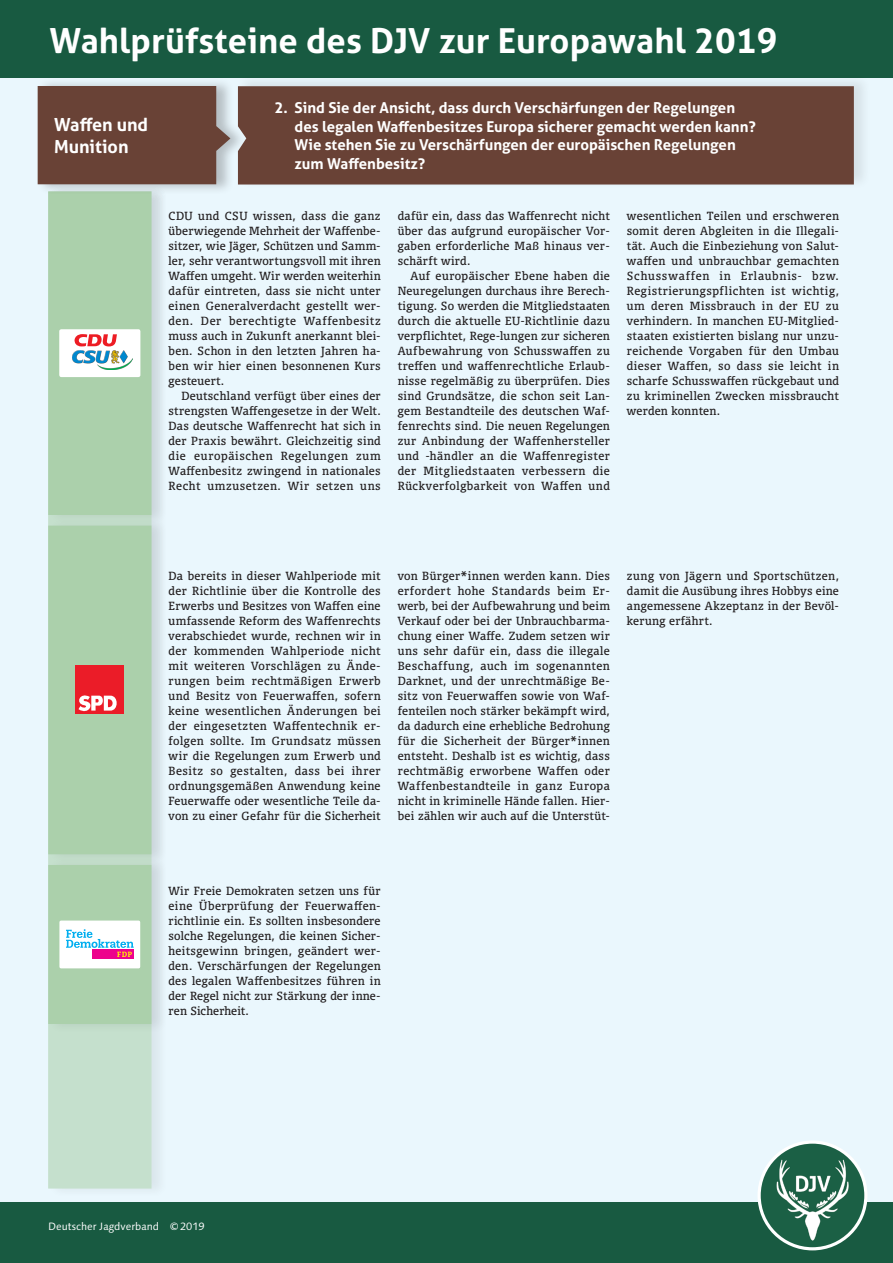
<style>
.page{position:relative;width:893px;height:1263px;background:#eaf7fd}
.page>*{position:absolute;margin:0;border:0;box-sizing:border-box;transform-origin:0 0}
.t1{font:700 34.5px "Aller";letter-spacing:.005em;color:#fff}
.t2{font:700 18px/21.6px "Aller";color:#fff}
.t3{font:700 15px/18.8px "Aller";color:#fff}
.t4{font:11.25px/15px "Olsen Pro";letter-spacing:.03em;color:#231f20;text-align:justify}
.t5{font:10.65px "Linotype Syntax";color:#fff}
</style>
<div class="page">
<div style="left:0;top:0;width:893px;height:78px;background:#185a41"></div>
<div style="left:0;top:1203px;width:893px;height:60px;background:#185a41"></div>
<img style="left:759px;top:1142px;width:107px;height:107px;border-radius:53px">
<div style="left:757px;top:1140px;width:110px;height:110px;border:3px solid #fff;border-radius:50%"></div>
<div style="left:48px;top:184px;width:121px;height:1015px;background:#e4f1f6"></div>
<div style="left:48px;top:1034px;width:104px;height:154px;background:#c5e0cd"></div>
<div style="left:48px;top:518px;width:121px;height:346px;background:#231f20;opacity:.26"></div>
<div style="left:48px;top:857px;width:121px;height:177px;background:#231f20;opacity:.26"></div>
<div style="left:48px;top:184px;width:121px;height:341px;background:#231f20;opacity:.26"></div>
<svg style="left:48px;top:195px;width:104px;height:320px"></svg>
<div style="left:64px;top:350px;width:72px;height:22px;background:#fff"></div>
<img style="left:73px;top:350px;width:60px;height:20px">
<svg style="left:48px;top:526px;width:104px;height:328px"></svg>
<svg style="left:48px;top:865px;width:104px;height:159px"></svg>
<div style="left:59px;top:920px;width:81px;height:48px;border:3px solid #fff"></div>
<div style="left:37px;top:78px;width:210px;height:117px;background:#231f20;opacity:.26"></div>
<div style="left:38px;top:86px;width:192px;height:98px;background:#694236"></div>
<div style="left:237px;top:74px;width:634px;height:117px;background:#231f20;opacity:.1"></div>
<div style="left:238px;top:86px;width:616px;height:99px;background:#694236"></div>
<h1 class="t1" style="left:50px;top:20px;width:729px">Wahlprüfsteine des DJV zur Europawahl 2019</h1>
<h2 class="t2" style="left:54px;top:114px;width:96px">Waffen und<br>Munition</h2>
<h3 class="t3" style="left:295px;top:98px;width:463px;text-indent:-20px">2. Sind Sie der Ansicht, dass durch Verschärfungen der Regelungen des legalen Waffenbesitzes Europa sicherer gemacht werden kann?<br>Wie stehen Sie zu Verschärfungen der europäischen Regelungen zum Waffenbesitz?</h3>
<p class="t4" style="left:169px;top:208px;width:214px">CDU und CSU wissen, dass die ganz überwiegende Mehrheit der Waffenbe&shy;sitzer, wie Jäger, Schützen und Samm&shy;ler, sehr verantwortungsvoll mit ihren Waffen umgeht. Wir werden weiterhin dafür eintreten, dass sie nicht unter einen Generalverdacht gestellt wer&shy;den. Der berechtigte Waffenbesitz muss auch in Zukunft anerkannt blei&shy;ben. Schon in den letzten Jahren ha&shy;ben wir hier einen besonnenen Kurs gesteuert.</p>
<p class="t4" style="left:169px;top:388px;width:214px;text-indent:13px">Deutschland verfügt über eines der strengsten Waffengesetze in der Welt.<br>Das deutsche Waffenrecht hat sich in der Praxis bewährt. Gleichzeitig sind die europäischen Regelungen zum Waffenbesitz zwingend in nationales Recht umzusetzen. Wir setzen uns</p>
<p class="t4" style="left:398px;top:208px;width:214px">dafür ein, dass das Waffenrecht nicht über das aufgrund europäischer Vor&shy;gaben erforderliche Maß hinaus ver&shy;schärft wird.</p>
<p class="t4" style="left:398px;top:268px;width:214px;text-indent:13px">Auf europäischer Ebene haben die Neuregelungen durchaus ihre Berech&shy;tigung. So werden die Mitgliedstaaten durch die aktuelle EU-Richtlinie dazu verpflichtet, Rege-lungen zur sicheren Aufbewahrung von Schusswaffen zu treffen und waffenrechtliche Erlaub&shy;nisse regelmäßig zu überprüfen. Dies sind Grundsätze, die schon seit Lan&shy;gem Bestandteile des deutschen Waf&shy;fenrechts sind. Die neuen Regelungen zur Anbindung der Waffenhersteller und -händler an die Waffenregister der Mitgliedstaaten verbessern die Rückverfolgbarkeit von Waffen und</p>
<p class="t4" style="left:627px;top:208px;width:214px">wesentlichen Teilen und erschweren somit deren Abgleiten in die Illegali&shy;tät. Auch die Einbeziehung von Salut&shy;waffen und unbrauchbar gemachten Schusswaffen in Erlaubnis- bzw.<br>Registrierungspflichten ist wichtig, um deren Missbrauch in der EU zu verhindern. In manchen EU-Mitglied&shy;staaten existierten bislang nur unzu&shy;reichende Vorgaben für den Umbau dieser Waffen, so dass sie leicht in scharfe Schusswaffen rückgebaut und zu kriminellen Zwecken missbraucht werden konnten.</p>
<p class="t4" style="left:169px;top:568px;width:214px">Da bereits in dieser Wahlperiode mit der Richtlinie über die Kontrolle des Erwerbs und Besitzes von Waffen eine umfassende Reform des Waffenrechts verabschiedet wurde, rechnen wir in der kommenden Wahlperiode nicht mit weiteren Vorschlägen zu Ände&shy;rungen beim rechtmäßigen Erwerb und Besitz von Feuerwaffen, sofern keine wesentlichen Änderungen bei der eingesetzten Waffentechnik er&shy;folgen sollte. Im Grundsatz müssen wir die Regelungen zum Erwerb und Besitz so gestalten, dass bei ihrer ordnungsgemäßen Anwendung keine Feuerwaffe oder wesentliche Teile da&shy;von zu einer Gefahr für die Sicherheit</p>
<p class="t4" style="left:398px;top:568px;width:214px">von Bürger*innen werden kann. Dies erfordert hohe Standards beim Er&shy;werb, bei der Aufbewahrung und beim Verkauf oder bei der Unbrauchbarma&shy;chung einer Waffe. Zudem setzen wir uns sehr dafür ein, dass die illegale Beschaffung, auch im sogenannten Darknet, und der unrechtmäßige Be&shy;sitz von Feuerwaffen sowie von Waf&shy;fenteilen noch stärker bekämpft wird, da dadurch eine erhebliche Bedrohung für die Sicherheit der Bürger*innen entsteht. Deshalb ist es wichtig, dass rechtmäßig erworbene Waffen oder Waffenbestandteile in ganz Europa nicht in kriminelle Hände fallen. Hier&shy;bei zählen wir auch auf die Unterstüt-</p>
<p class="t4" style="left:627px;top:568px;width:214px">zung von Jägern und Sportschützen, damit die Ausübung ihres Hobbys eine angemessene Akzeptanz in der Bevöl&shy;kerung erfährt.</p>
<p class="t4" style="left:169px;top:883px;width:214px">Wir Freie Demokraten setzen uns für eine Überprüfung der Feuerwaffen&shy;richtlinie ein. Es sollten insbesondere solche Regelungen, die keinen Sicher&shy;heitsgewinn bringen, geändert wer&shy;den. Verschärfungen der Regelungen des legalen Waffenbesitzes führen in der Regel nicht zur Stärkung der inne&shy;ren Sicherheit.</p>
<p class="t5" style="left:48px;top:1220px;width:158px">Deutscher Jagdverband © 2019</p>
</div>
